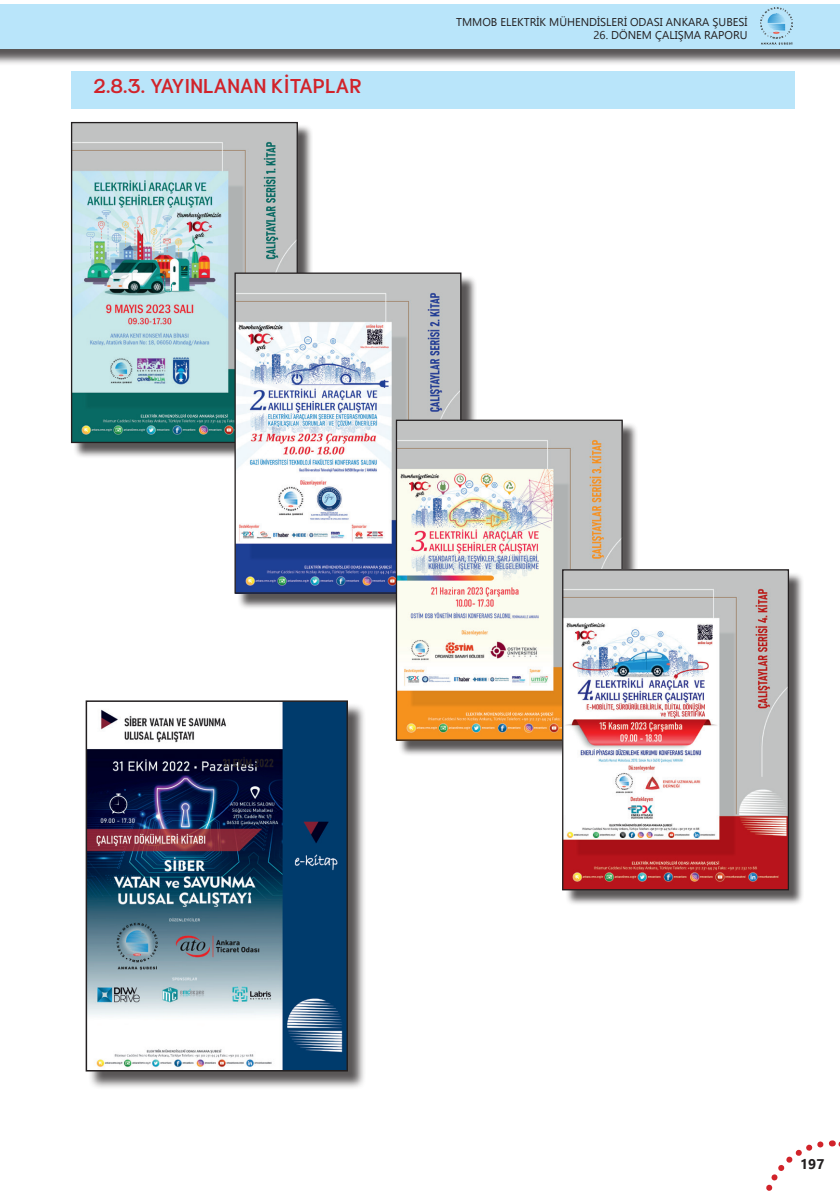
<style>
.page{position:relative;width:840px;height:1191px;background:#fff}
.page>*{position:absolute;margin:0;border:0;box-sizing:border-box;transform-origin:0 0}
.t1{font:600 20px "Niramit";color:#d1232a}
.t2{font:700 14px "Ebrima";color:#231f20}
.t3{font:11.2px "Ebrima";color:#231f20}
</style>
<div class="page">
<svg style="left:766px;top:1140px;width:74px;height:51px"></svg>
<div style="left:0;top:6px;width:839px;height:60px;background:#231f20;opacity:.75"></div>
<div style="left:0;top:4px;width:839px;height:44px;background:#b9e5fa"></div>
<img style="left:760px;top:7px;width:32px;height:38px">
<div style="left:71px;top:71px;width:723px;height:37px;background:#b9e5fa"></div>
<div style="left:73px;top:124px;width:240px;height:334px;background:#231f20;opacity:.75"></div>
<img style="left:73px;top:124px;width:223px;height:317px">
<div style="left:71px;top:122px;width:227px;height:321px;border:1px solid #231f20"></div>
<div style="left:237px;top:275px;width:240px;height:335px;background:#231f20;opacity:.75"></div>
<img style="left:236px;top:274px;width:223px;height:317px">
<div style="left:234px;top:272px;width:227px;height:321px;border:1px solid #231f20"></div>
<div style="left:398px;top:422px;width:240px;height:334px;background:#231f20;opacity:.75"></div>
<img style="left:397px;top:421px;width:223px;height:318px">
<div style="left:395px;top:419px;width:227px;height:322px;border:1px solid #231f20"></div>
<div style="left:564px;top:572px;width:240px;height:334px;background:#231f20;opacity:.75"></div>
<img style="left:563px;top:571px;width:223px;height:317px">
<div style="left:561px;top:569px;width:227px;height:321px;border:1px solid #231f20"></div>
<div style="left:88px;top:703px;width:278px;height:386px;background:#231f20;opacity:.75"></div>
<img style="left:89px;top:703px;width:256px;height:365px">
<div style="left:86px;top:700px;width:262px;height:371px;border:2px solid #231f20"></div>
<h1 class="t1" style="left:94px;top:74px;width:269px">2.8.3. YAYINLANAN KİTAPLAR</h1>
<p class="t3" style="left:456px;top:13px;width:293px">TMMOB ELEKTRİK MÜHENDİSLERİ ODASI ANKARA ŞUBESİ</p>
<p class="t3" style="left:593px;top:27px;width:155px">26. DÖNEM ÇALIŞMA RAPORU</p>
<p class="t2" style="left:799px;top:1153px;width:26px">197</p>
</div>
